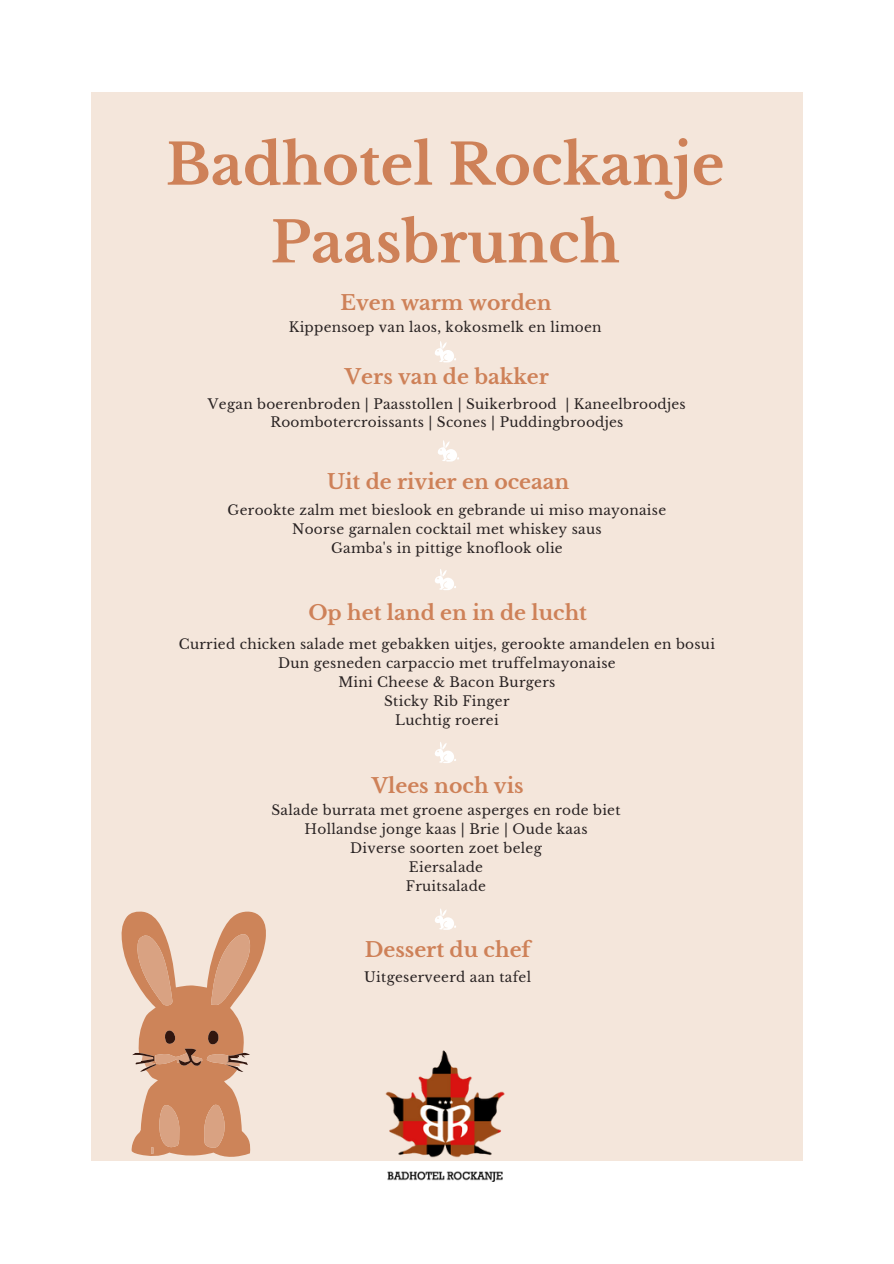
<style>
.page{position:relative;width:894px;height:1264px;background:#fff}
.page>*{position:absolute;margin:0;border:0;box-sizing:border-box;transform-origin:0 0}
.t1{font:700 56.1px/77.7px "Libre Baskerville";color:#ce8158;text-align:center}
.t2{font:700 20.4px "Libre Baskerville";color:#ce8158}
.t3{font:13.65px/18.9px "Libre Baskerville";letter-spacing:.02em;color:#282222;text-align:center}
</style>
<div class="page">
<div style="left:92px;top:92px;width:181px;height:286px;background:#f4e6db"></div>
<div style="left:273px;top:92px;width:459px;height:297px;background:#f4e6db"></div>
<div style="left:732px;top:92px;width:70px;height:286px;background:#f4e6db"></div>
<div style="left:92px;top:378px;width:193px;height:458px;background:#f4e6db"></div>
<div style="left:273px;top:378px;width:459px;height:458px;background:#f4e6db"></div>
<div style="left:720px;top:378px;width:82px;height:458px;background:#f4e6db"></div>
<div style="left:92px;top:836px;width:181px;height:324px;background:#f4e6db"></div>
<div style="left:273px;top:825px;width:459px;height:335px;background:#f4e6db"></div>
<div style="left:732px;top:836px;width:70px;height:324px;background:#f4e6db"></div>
<img style="left:379px;top:1050px;width:132px;height:131px">
<svg style="left:435px;top:908px;width:21px;height:21px"></svg>
<svg style="left:435px;top:742px;width:21px;height:21px"></svg>
<svg style="left:435px;top:569px;width:21px;height:21px"></svg>
<svg style="left:438px;top:440px;width:21px;height:21px"></svg>
<svg style="left:435px;top:341px;width:21px;height:21px"></svg>
<svg style="left:121px;top:910px;width:145px;height:248px;background:#daab8e"></svg>
<h1 class="t1" style="left:166px;top:126px;width:560px">Badhotel Rockanje<br>Paasbrunch</h1>
<h2 class="t2" style="left:340px;top:290px;width:212px">Even warm worden</h2>
<p class="t3" style="left:289px;top:318px;width:314px">Kippensoep van laos, kokosmelk en limoen</p>
<h2 class="t2" style="left:345px;top:364px;width:205px">Vers van de bakker</h2>
<p class="t3" style="left:208px;top:394px;width:479px">Vegan boerenbroden | Paasstollen | Suikerbrood | Kaneelbroodjes<br>Roombotercroissants | Scones | Puddingbroodjes</p>
<h2 class="t2" style="left:327px;top:468px;width:244px">Uit de rivier en oceaan</h2>
<p class="t3" style="left:227px;top:500px;width:440px">Gerookte zalm met bieslook en gebrande ui miso mayonaise<br>Noorse garnalen cocktail met whiskey saus<br>Gamba's in pittige knoflook olie</p>
<h2 class="t2" style="left:308px;top:600px;width:280px">Op het land en in de lucht</h2>
<p class="t3" style="left:179px;top:634px;width:537px">Curried chicken salade met gebakken uitjes, gerookte amandelen en bosui Dun gesneden carpaccio met truffelmayonaise<br>Mini Cheese &amp; Bacon Burgers<br>Sticky Rib Finger<br>Luchtig roerei</p>
<h2 class="t2" style="left:372px;top:773px;width:153px">Vlees noch vis</h2>
<p class="t3" style="left:271px;top:801px;width:350px">Salade burrata met groene asperges en rode biet<br>Hollandse jonge kaas | Brie | Oude kaas<br>Diverse soorten zoet beleg<br>Eiersalade<br>Fruitsalade</p>
<h2 class="t2" style="left:364px;top:937px;width:167px">Dessert du chef</h2>
<p class="t3" style="left:364px;top:967px;width:168px">Uitgeserveerd aan tafel</p>
</div>
